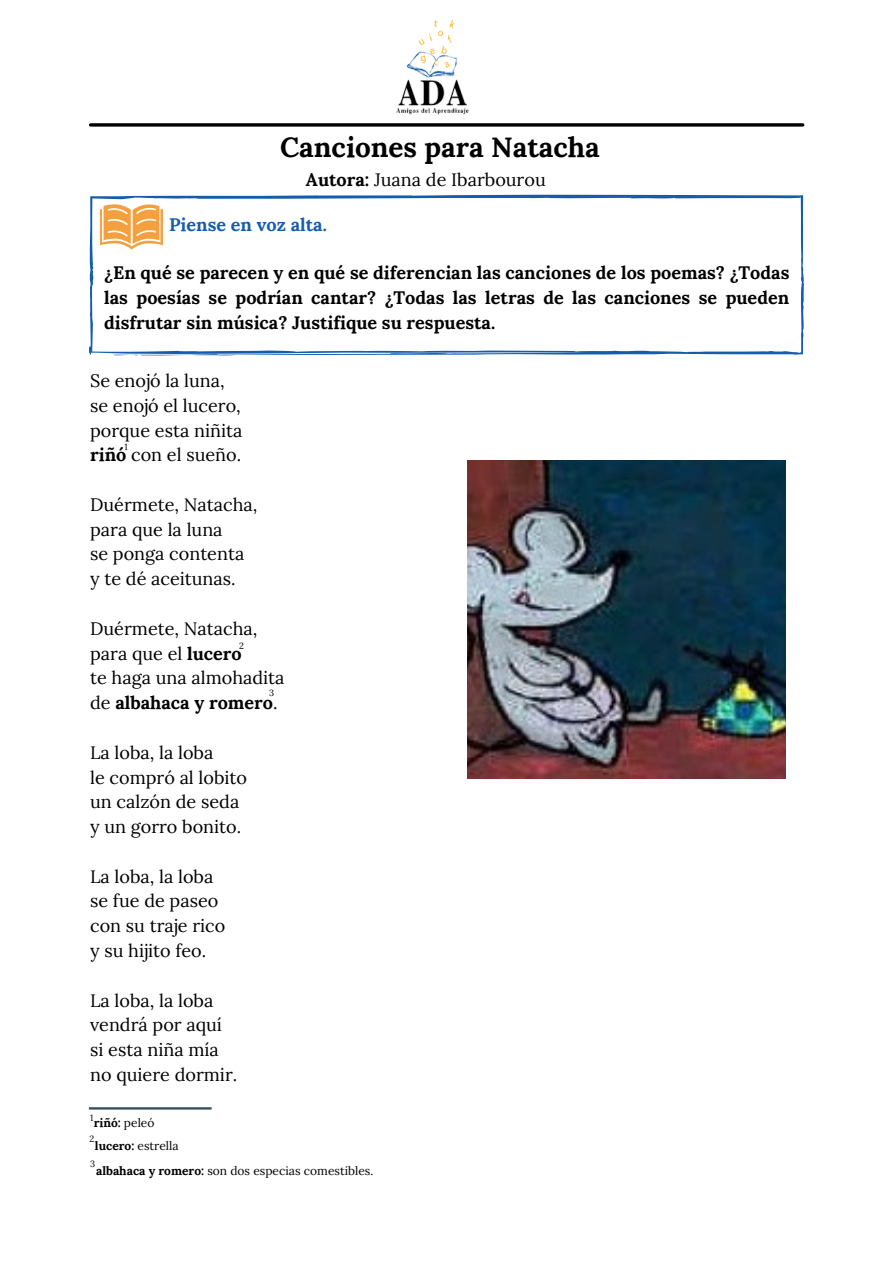
<style>
.page{position:relative;width:894px;height:1264px;background:#fff}
.page>*{position:absolute;margin:0;border:0;box-sizing:border-box;transform-origin:0 0}
.t1{font:700 27.9px "Lora";color:#000}
.t2{font:18px "Lora";color:#000}
.t3{font:700 18px/24.8px "Lora";color:#000;text-align:justify}
.t4{font:700 18px "Lora";color:#145dae}
.t5{font:12px "Lora";color:#000}
.t6{font:700 12px "Lora";color:#000}
.t7{font:9px "Lora";color:#000}
.s1{font-weight:700}
.s2{font-weight:400}
</style>
<div class="page">
<img style="left:396px;top:20px;width:72px;height:95px">
<svg style="left:89px;top:194px;width:715px;height:162px"></svg>
<svg style="left:89px;top:1107px;width:122px;height:2px"></svg>
<img style="left:94px;top:194px;width:75px;height:71px">
<img style="left:467px;top:461px;width:317px;height:317px">
<svg style="left:90px;top:123px;width:712px;height:4px;background:#272727"></svg>
<p class="t1" style="left:280px;top:129px;width:321px">Canciones para Natacha</p>
<p class="t2" style="left:306px;top:167px;width:241px"><span class="s1">Autora:</span> Juana de Ibarbourou</p>
<p class="t4" style="left:169px;top:213px;width:159px">Piense en voz alta.</p>
<p class="t3" style="left:104px;top:260px;width:686px">¿En qué se parecen y en qué se diferencian las canciones de los poemas? ¿Todas las poesías se podrían cantar? ¿Todas las letras de las canciones se pueden disfrutar sin música? Justifique su respuesta.</p>
<p class="t2" style="left:90px;top:369px;width:136px">Se enojó la luna,</p>
<p class="t2" style="left:90px;top:393px;width:152px">se enojó el lucero,</p>
<p class="t2" style="left:90px;top:418px;width:154px">porque esta niñita</p>
<p class="t2" style="left:90px;top:443px;width:152px"><span class="s1">riñó</span> con el sueño.</p>
<p class="t2" style="left:90px;top:493px;width:169px">Duérmete, Natacha,</p>
<p class="t2" style="left:90px;top:517px;width:134px">para que la luna</p>
<p class="t2" style="left:90px;top:542px;width:156px">se ponga contenta</p>
<p class="t2" style="left:90px;top:567px;width:147px">y te dé aceitunas.</p>
<p class="t2" style="left:90px;top:616px;width:169px">Duérmete, Natacha,</p>
<p class="t2" style="left:90px;top:641px;width:153px">para que el <span class="s1">lucero</span></p>
<p class="t2" style="left:90px;top:666px;width:196px">te haga una almohadita</p>
<p class="t3" style="left:90px;top:690px;width:189px"><span class="s2">de</span> albahaca y romero<span class="s2">.</span></p>
<p class="t2" style="left:90px;top:740px;width:125px">La loba, la loba</p>
<p class="t2" style="left:90px;top:765px;width:158px">le compró al lobito</p>
<p class="t2" style="left:90px;top:790px;width:151px">un calzón de seda</p>
<p class="t2" style="left:90px;top:815px;width:153px">y un gorro bonito.</p>
<p class="t2" style="left:90px;top:864px;width:125px">La loba, la loba</p>
<p class="t2" style="left:90px;top:889px;width:130px">se fue de paseo</p>
<p class="t2" style="left:90px;top:914px;width:137px">con su traje rico</p>
<p class="t2" style="left:90px;top:938px;width:117px">y su hijito feo.</p>
<p class="t2" style="left:90px;top:988px;width:125px">La loba, la loba</p>
<p class="t2" style="left:90px;top:1013px;width:133px">vendrá por aquí</p>
<p class="t2" style="left:90px;top:1038px;width:130px">si esta niña mía</p>
<p class="t2" style="left:90px;top:1062px;width:148px">no quiere dormir.</p>
<p class="t7" style="left:124px;top:441px;width:5px">1</p>
<p class="t7" style="left:239px;top:640px;width:6px">2</p>
<p class="t7" style="left:269px;top:687px;width:7px">3</p>
<p class="t7" style="left:90px;top:1112px;width:5px">1</p>
<p class="t6" style="left:94px;top:1115px;width:62px">riñó: <span class="s2">peleó</span></p>
<p class="t7" style="left:89px;top:1133px;width:6px">2</p>
<p class="t5" style="left:95px;top:1138px;width:85px"><span class="s1">lucero:</span> estrella</p>
<p class="t7" style="left:90px;top:1157px;width:7px">3</p>
<p class="t5" style="left:96px;top:1162px;width:279px"><span class="s1">albahaca y romero:</span> son dos especias comestibles.</p>
</div>
